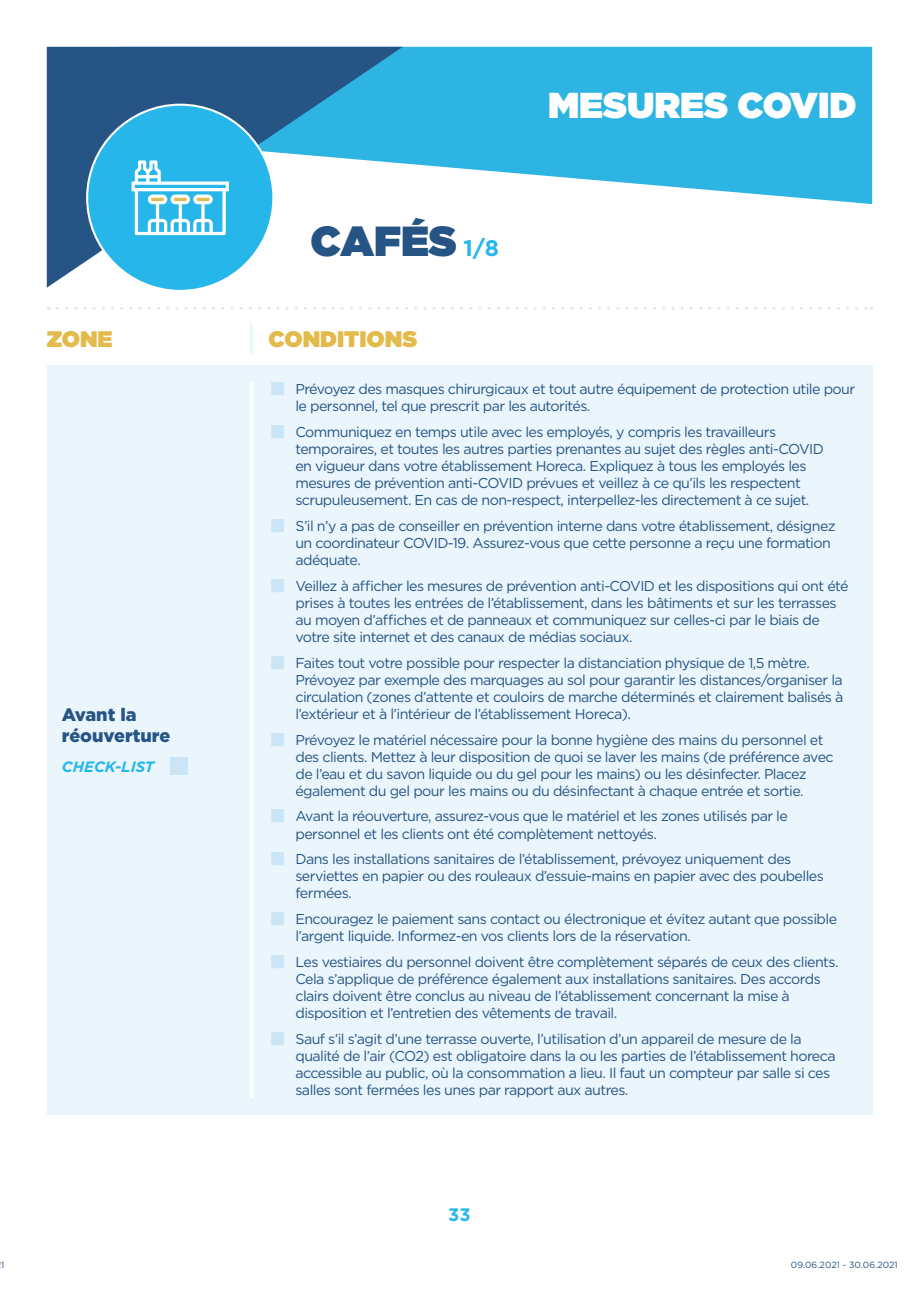
<style>
.page{position:relative;width:919px;height:1289px;background:#fff}
.page>*{position:absolute;margin:0;border:0;box-sizing:border-box;transform-origin:0 0}
.t1{font:900 42px "Gotham";color:#265484}
.t2{font:900 36px "Gotham";color:#fff}
.t3{font:900 22.5px "Gotham";color:#e3ba4c}
.t4{font:900 18px/21.6px "Gotham";color:#265484}
.t5{font:700 18px "Gotham";color:#26b6ea}
.t6{font:italic 700 15px "Gotham";color:#26b6ea}
.t7{font:14.25px/17.1px "Gotham";letter-spacing:-.04em;color:#265484}
.t8{font:9px "Gotham";color:#265484}
.s1{font-weight:700;font-size:22.5px;color:#26b6ea}
.s2{font-family:"Minion Pro";font-size:45px;color:#cae5f6}
</style>
<div class="page">
<svg style="left:403px;top:47px;width:469px;height:157px;background:#48bde6"></svg>
<svg style="left:47px;top:47px;width:356px;height:241px"></svg>
<div style="left:87px;top:105px;width:186px;height:186px;background:#26b6ea;border-radius:50%"></div>
<svg style="left:131px;top:160px;width:98px;height:75px"></svg>
<svg style="left:57px;top:307px;width:814px;height:3px"></svg>
<hr style="left:250px;top:323px;width:3px;height:30px;background:#eaf6fc">
<div style="left:47px;top:365px;width:825px;height:750px;background:#eaf6fc"></div>
<hr style="left:250px;top:382px;width:3px;height:716px;background:#fff">
<svg style="left:170px;top:757px;width:18px;height:17px"></svg>
<h1 class="t1" style="left:310px;top:211px;width:190px">CAFÉS <span class="s1">1/8</span></h1>
<h2 class="t2" style="left:548px;top:80px;width:310px">MESURES COVID</h2>
<h3 class="t3" style="left:47px;top:323px;width:67px">ZONE</h3>
<h3 class="t3" style="left:268px;top:323px;width:150px">CONDITIONS</h3>
<p class="t7" style="left:295px;top:380px;width:561px;text-indent:-27px"><span class="s2">■</span> Prévoyez des masques chirurgicaux et tout autre équipement de protection utile pour le personnel, tel que prescrit par les autorités.</p>
<p class="t7" style="left:295px;top:423px;width:530px;text-indent:-27px"><span class="s2">■</span> Communiquez en temps utile avec les employés, y compris les travailleurs temporaires, et toutes les autres parties prenantes au sujet des règles anti-COVID en vigueur dans votre établissement Horeca. Expliquez à tous les employés les mesures de prévention anti-COVID prévues et veillez à ce qu’ils les respectent scrupuleusement. En cas de non-respect, interpellez-les directement à ce sujet.</p>
<p class="t7" style="left:295px;top:517px;width:541px;text-indent:-27px"><span class="s2">■</span> S’il n’y a pas de conseiller en prévention interne dans votre établissement, désignez un coordinateur COVID-19. Assurez-vous que cette personne a reçu une formation adéquate.</p>
<p class="t7" style="left:295px;top:576px;width:554px;text-indent:-27px"><span class="s2">■</span> Veillez à afficher les mesures de prévention anti-COVID et les dispositions qui ont été prises à toutes les entrées de l’établissement, dans les bâtiments et sur les terrasses au moyen d’affiches et de panneaux et communiquez sur celles-ci par le biais de votre site internet et des canaux de médias sociaux.</p>
<p class="t7" style="left:295px;top:653px;width:549px;text-indent:-27px"><span class="s2">■</span> Faites tout votre possible pour respecter la distanciation physique de 1,5 mètre.<br>Prévoyez par exemple des marquages au sol pour garantir les distances/organiser la circulation (zones d’attente et couloirs de marche déterminés et clairement balisés à l’extérieur et à l’intérieur de l’établissement Horeca).</p>
<p class="t7" style="left:295px;top:730px;width:539px;text-indent:-27px"><span class="s2">■</span> Prévoyez le matériel nécessaire pour la bonne hygiène des mains du personnel et des clients. Mettez à leur disposition de quoi se laver les mains (de préférence avec de l’eau et du savon liquide ou du gel pour les mains) ou les désinfecter. Placez également du gel pour les mains ou du désinfectant à chaque entrée et sortie.</p>
<p class="t7" style="left:295px;top:807px;width:494px;text-indent:-27px"><span class="s2">■</span> Avant la réouverture, assurez-vous que le matériel et les zones utilisés par le personnel et les clients ont été complètement nettoyés.</p>
<p class="t7" style="left:295px;top:850px;width:530px;text-indent:-27px"><span class="s2">■</span> Dans les installations sanitaires de l’établissement, prévoyez uniquement des serviettes en papier ou des rouleaux d’essuie-mains en papier avec des poubelles fermées.</p>
<p class="t7" style="left:295px;top:910px;width:543px;text-indent:-27px"><span class="s2">■</span> Encouragez le paiement sans contact ou électronique et évitez autant que possible l’argent liquide. Informez-en vos clients lors de la réservation.</p>
<p class="t7" style="left:295px;top:952px;width:544px;text-indent:-27px"><span class="s2">■</span> Les vestiaires du personnel doivent être complètement séparés de ceux des clients.<br>Cela s’applique de préférence également aux installations sanitaires. Des accords clairs doivent être conclus au niveau de l’établissement concernant la mise à disposition et l’entretien des vêtements de travail.</p>
<p class="t7" style="left:295px;top:1029px;width:541px;text-indent:-27px"><span class="s2">■</span> Sauf s’il s’agit d’une terrasse ouverte, l’utilisation d’un appareil de mesure de la qualité de l’air (CO2) est obligatoire dans la ou les parties de l’établissement horeca accessible au public, où la consommation a lieu. Il faut un compteur par salle si ces salles sont fermées les unes par rapport aux autres.</p>
<p class="t4" style="left:62px;top:703px;width:110px">Avant la réouverture</p>
<p class="t6" style="left:62px;top:756px;width:94px">CHECK-LIST</p>
<p class="t5" style="left:448px;top:1202px;width:24px">33</p>
<p class="t8" style="left:1px;top:1258px;width:5px">1</p>
<p class="t8" style="left:790px;top:1258px;width:108px">09.06.2021 - 30.06.2021</p>
</div>
